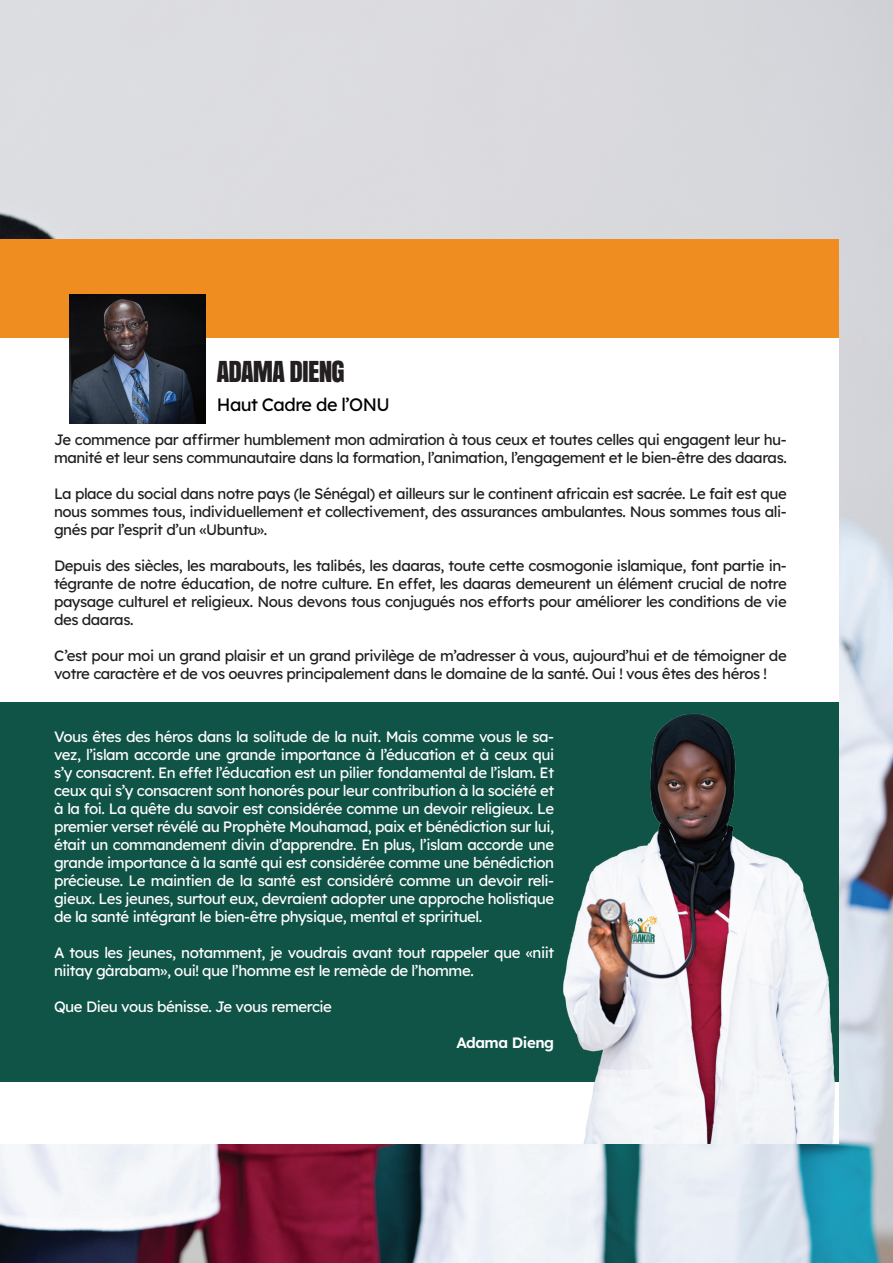
<style>
.page{position:relative;width:893px;height:1263px;background:#fff}
.page>*{position:absolute;margin:0;border:0;box-sizing:border-box;transform-origin:0 0}
.t1{font:27px "Anton";letter-spacing:-.03em;color:#231f20}
.t2{font:18px "Lexend";letter-spacing:-.03em;color:#000}
.t3{font:15px/18px "Lexend";letter-spacing:-.03em;color:#231f20}
.t4{font:15px/18px "Lexend";letter-spacing:-.03em;color:#fff;text-align:justify}
.t5{font:600 15px "Lexend";letter-spacing:-.03em;color:#fff}
</style>
<div class="page">
<img style="left:0;top:0;width:893px;height:1263px">
<div style="left:0;top:239px;width:838px;height:904px;background:#fff"></div>
<div style="left:0;top:239px;width:838px;height:98px;background:#f08d20"></div>
<div style="left:0;top:702px;width:838px;height:379px;background:#105347"></div>
<img style="left:533px;top:629px;width:326px;height:514px">
<img style="left:69px;top:295px;width:137px;height:129px">
<h1 class="t1" style="left:217px;top:350px;width:129px">ADAMA DIENG</h1>
<p class="t2" style="left:217px;top:391px;width:175px">Haut Cadre de l’ONU</p>
<p class="t3" style="left:54px;top:429px;width:734px">Je commence par affirmer humblement mon admiration à tous ceux et toutes celles qui engagent leur hu&shy;manité et leur sens communautaire dans la formation, l’animation, l’engagement et le bien-être des daaras.</p>
<p class="t3" style="left:54px;top:483px;width:734px;text-align:justify">La place du social dans notre pays (le Sénégal) et ailleurs sur le continent africain est sacrée. Le fait est que nous sommes tous, individuellement et collectivement, des assurances ambulantes. Nous sommes tous ali&shy;gnés par l’esprit d’un «Ubuntu».</p>
<p class="t3" style="left:54px;top:555px;width:734px;text-align:justify">Depuis des siècles, les marabouts, les talibés, les daaras, toute cette cosmogonie islamique, font partie in&shy;tégrante de notre éducation, de notre culture. En effet, les daaras demeurent un élément crucial de notre paysage culturel et religieux. Nous devons tous conjugués nos efforts pour améliorer les conditions de vie des daaras.</p>
<p class="t3" style="left:54px;top:645px;width:734px">C’est pour moi un grand plaisir et un grand privilège de m’adresser à vous, aujourd’hui et de témoigner de votre caractère et de vos oeuvres principalement dans le domaine de la santé. Oui ! vous êtes des héros !</p>
<p class="t4" style="left:54px;top:727px;width:502px">Vous êtes des héros dans la solitude de la nuit. Mais comme vous le sa&shy;vez, l’islam accorde une grande importance à l’éducation et à ceux qui s’y consacrent. En effet l’éducation est un pilier fondamental de l’islam. Et ceux qui s’y consacrent sont honorés pour leur contribution à la société et à la foi. La quête du savoir est considérée comme un devoir religieux. Le premier verset révélé au Prophète Mouhamad, paix et bénédiction sur lui, était un commandement divin d’apprendre. En plus, l’islam accorde une grande importance à la santé qui est considérée comme une bénédiction précieuse. Le maintien de la santé est considéré comme un devoir reli&shy;gieux. Les jeunes, surtout eux, devraient adopter une approche holistique de la santé intégrant le bien-être physique, mental et sprirituel.</p>
<p class="t4" style="left:54px;top:943px;width:502px">A tous les jeunes, notamment, je voudrais avant tout rappeler que «niit niitay gàrabam», oui! que l’homme est le remède de l’homme.</p>
<p class="t4" style="left:54px;top:997px;width:280px">Que Dieu vous bénisse. Je vous remercie</p>
<p class="t5" style="left:456px;top:1031px;width:99px">Adama Dieng</p>
</div>
